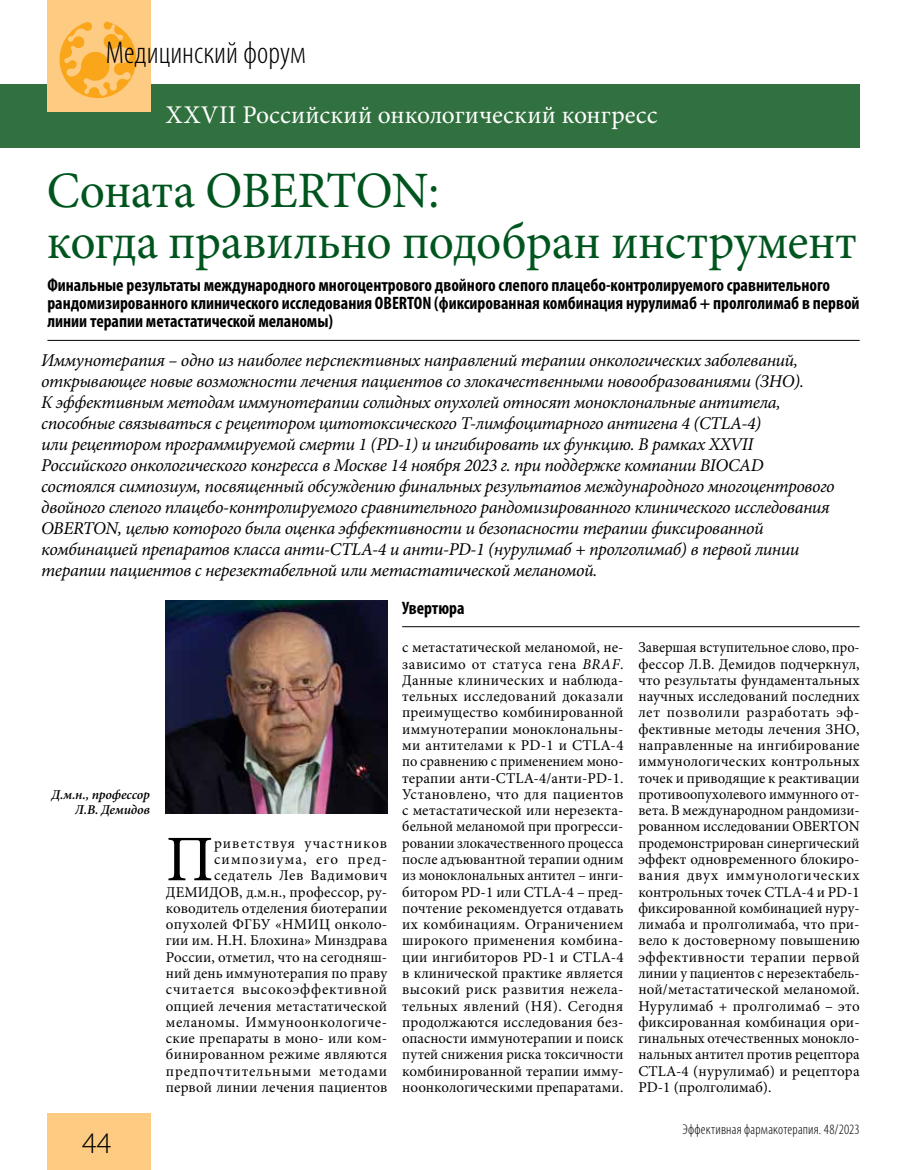
<style>
.page{position:relative;width:915px;height:1170px;background:#fff}
.page>*{position:absolute;margin:0;border:0;box-sizing:border-box;transform-origin:0 0}
.t1{font:65.1px "Minion Pro";color:#000}
.t2{font:51px/51px "Minion Pro";letter-spacing:-.01em;color:#00551e}
.t3{font:300 condensed 31.5px "Myriad Pro";color:#000}
.t4{font:300 30px "Myriad Pro";color:#000}
.t5{font:25.5px "Minion Pro";letter-spacing:.005em;color:#fff}
.t6{font:italic 18px/21px "Minion Pro";letter-spacing:-.02em;color:#000}
.t7{font:700 condensed 18px/18px "Myriad Pro";color:#000}
.t8{font:15px/16.2px "Minion Pro";letter-spacing:.01em;color:#000;text-align:right}
.t9{font:15px/16.2px "Minion Pro";letter-spacing:.01em;color:#000;text-align:justify;scale:.95 1}
.t10{font:300 condensed 14.25px "Myriad Pro";letter-spacing:.015em;color:#000}
.t11{font:italic 600 13.5px/15px "Minion Pro";letter-spacing:-.01em;color:#000;text-align:right}
.s1{font-style:italic}
</style>
<div class="page">
<div style="left:0;top:84px;width:859px;height:63px;background:#31713f"></div>
<div style="left:47px;top:1113px;width:103px;height:56px;background:#fecb83"></div>
<div style="left:47px;top:0;width:103px;height:111px;background:#fecb83"></div>
<svg style="left:59px;top:22px;width:78px;height:77px"></svg>
<hr style="left:47px;top:340px;width:812px;height:1px;background:#000">
<img style="left:166px;top:600px;width:221px;height:213px">
<hr style="left:402px;top:626px;width:457px;height:1px;background:#000">
<h3 class="t3" style="left:106px;top:34px;width:201px">Медицинский форум</h3>
<h3 class="t5" style="left:166px;top:98px;width:493px">XXVII Российский онкологический конгресс</h3>
<h2 class="t2" style="left:47px;top:165px;width:811px">Соната OBERTON:<br>когда правильно подобран инструмент</h2>
<p class="t7" style="left:47px;top:276px;width:813px">Финальные результаты международного многоцентрового двойного слепого плацебо-контролируемого сравнительного рандомизированного клинического исследования OBERTON (фиксированная комбинация нурулимаб + пролголимаб в первой линии терапии метастатической меланомы)</p>
<p class="t6" style="left:41px;top:350px;width:794px">Иммунотерапия – одно из наиболее перспективных направлений терапии онкологических заболеваний, открывающее новые возможности лечения пациентов со злокачественными новообразованиями (ЗНО).<br>К эффективным методам иммунотерапии солидных опухолей относят моноклональные антитела, способные связываться с рецептором цитотоксического Т-лимфоцитарного антигена 4 (CTLA-4)<br>или рецептором программируемой смерти 1 (PD-1) и ингибировать их функцию. В рамках XXVII Российского онкологического конгресса в Москве 14 ноября 2023 г. при поддержке компании BIOCAD состоялся симпозиум, посвященный обсуждению финальных результатов международного многоцентрового двойного слепого плацебо-контролируемого сравнительного рандомизированного клинического исследования OBERTON, целью которого была оценка эффективности и безопасности терапии фиксированной комбинацией препаратов класса анти-CTLA-4 и анти-PD-1 (нурулимаб + пролголимаб) в первой линии терапии пациентов с нерезектабельной или метастатической меланомой.</p>
<p class="t11" style="left:51px;top:786px;width:100px">Д.м.н., профессор<br>Л.В. Демидов</p>
<h3 class="t4" style="left:82px;top:1126px;width:31px">44</h3>
<h1 class="t1" style="left:166px;top:815px;width:49px">П</h1>
<p class="t8" style="left:166px;top:834px;width:223px">риветствуя участников симпозиума, его пред&shy;седатель Лев Вадимович<br>ДЕМИДОВ, д.м.н., профессор, ру&shy;ководитель отделения биотерапии опухолей ФГБУ «НМИЦ онколо&shy;гии им. Н.Н. Блохина» Минздрава<br>России, отметил, что на сегодняш&shy;ний день иммунотерапия по праву считается высокоэффективной опцией лечения метастатической меланомы. Иммуноонкологиче&shy;ские препараты в моно- или ком&shy;бинированном режиме являются предпочтительными методами первой линии лечения пациентов</p>
<p class="t7" style="left:402px;top:598px;width:64px">Увертюра</p>
<p class="t8" style="left:402px;top:639px;width:223px;text-align:justify">с метастатической меланомой, не&shy;зависимо от статуса гена <span class="s1">BRAF</span>.<br>Данные клинических и наблюда&shy;тельных исследований доказали преимущество комбинированной иммунотерапии моноклональны&shy;ми антителами к PD-1 и CTLA-4 по сравнению с применением моно&shy;терапии анти-CTLA-4/анти-PD-1.<br>Установлено, что для пациентов с метастатической или нерезекта&shy;бельной меланомой при прогресси&shy;ровании злокачественного процесса после адъювантной терапии одним из моноклональных антител – инги&shy;битором PD-1 или CTLA-4 – пред&shy;почтение рекомендуется отдавать их комбинациям. Ограничением широкого применения комбина&shy;ции ингибиторов PD-1 и CTLA-4 в клинической практике является высокий риск развития нежела&shy;тельных явлений (НЯ). Сегодня продолжаются исследования без&shy;опасности иммунотерапии и поиск путей снижения риска токсичности комбинированной терапии имму&shy;ноонкологическими препаратами.</p>
<p class="t9" style="left:638px;top:639px;width:234px">Завершая вступительное слово, про&shy;фессор Л.В. Демидов подчеркнул, что результаты фундаментальных научных исследований последних лет позволили разработать эф&shy;фективные методы лечения ЗНО, направленные на ингибирование иммунологических контрольных точек и приводящие к реактивации противоопухолевого иммунного от&shy;вета. В международном рандомизи&shy;рованном исследовании OBERTON продемонстрирован синергический эффект одновременного блокиро&shy;вания двух иммунологических контрольных точек CTLA-4 и PD-1 фиксированной комбинацией нуру&shy;лимаба и пролголимаба, что при&shy;вело к достоверному повышению эффективности терапии первой линии у пациентов с нерезектабель&shy;ной/метастатической меланомой.<br>Нурулимаб + пролголимаб – это фиксированная комбинация ори&shy;гинальных отечественных монокло&shy;нальных антител против рецептора CTLA-4 (нурулимаб) и рецептора PD-1 (пролголимаб).</p>
<p class="t10" style="left:682px;top:1120px;width:179px">Эффективная фармакотерапия. 48/2023</p>
</div>
